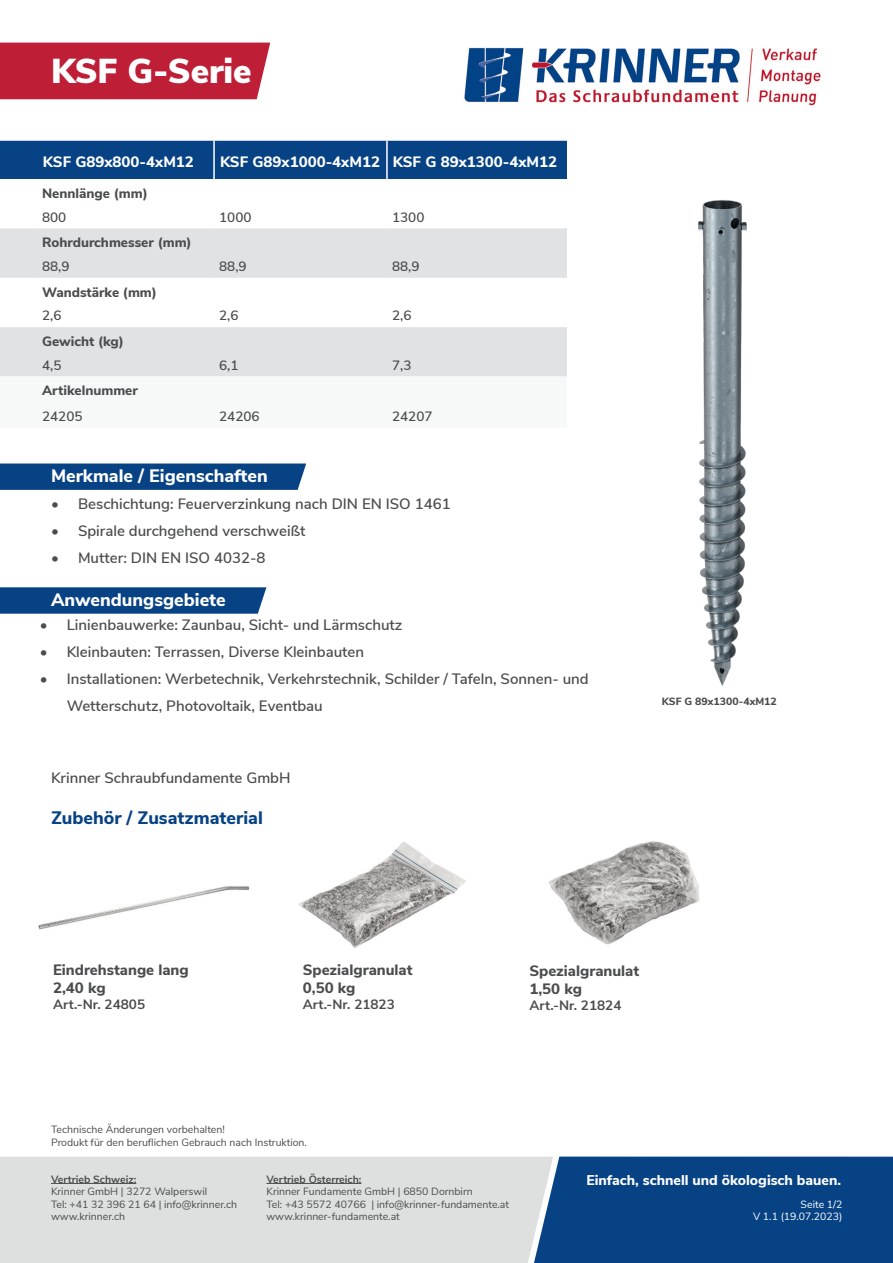
<style>
.page{position:relative;width:893px;height:1263px;background:#fff}
.page>*{position:absolute;margin:0;border:0;box-sizing:border-box;transform-origin:0 0}
.t1{font:900 34.5px "Nunito Sans";color:#fff}
.t2{font:800 18px "Nunito Sans";color:#fff}
.t3{font:800 18px "Nunito Sans";color:#064284}
.t4{font:600 15px/27px "Nunito Sans";color:#4b4c4d}
.t5{font:800 15px "Nunito Sans";color:#4b4c4d}
.Subline{font:800 15px "Nunito Sans";color:#fff}
.t6{font:800 14.1px "Nunito Sans";color:#fff}
.Tabelle_fett{font:800 13.5px "Nunito Sans";color:#4b4c4d}
.Tabelle_normal{font:600 13.5px "Nunito Sans";color:#4b4c4d}
.t7{font:700 13.5px "Nunito Sans";color:#4b4c4d}
.t8{font:10.5px "Nunito Sans";color:#4b4c4d}
.t9{font:700 10.5px "Nunito Sans";color:#4b4c4d}
.t10{font:10.5px "Nunito Sans";color:#fff}
.t11{font:800 10.5px "Nunito Sans";color:#4b4c4d}
</style>
<div class="page">
<svg style="left:0;top:463px;width:306px;height:27px;background:#0e4888"></svg>
<svg style="left:0;top:587px;width:266px;height:27px;background:#0f4988"></svg>
<div style="left:0;top:43px;width:270px;height:56px;background:#be1e36"></div>
<div style="left:0;top:1156px;width:534px;height:107px;background:#dde0df"></div>
<div style="left:534px;top:1156px;width:359px;height:107px;background:#064284"></div>
<img style="left:698px;top:200px;width:49px;height:486px">
<hr style="left:51px;top:1183px;width:85px;height:1px;background:#4b4c4d">
<hr style="left:266px;top:1183px;width:95px;height:1px;background:#4b4c4d">
<img style="left:464px;top:47px;width:357px;height:59px">
<div style="left:0;top:141px;width:567px;height:38px;background:#064284"></div>
<svg style="left:0;top:228px;width:567px;height:148px;fill:#e1e2e4"></svg>
<svg style="left:0;top:376px;width:567px;height:1px"></svg>
<hr style="left:213px;top:141px;width:2px;height:38px;background:#fff">
<hr style="left:386px;top:141px;width:2px;height:38px;background:#fff">
<img style="left:298px;top:841px;width:168px;height:108px">
<img style="left:548px;top:841px;width:151px;height:104px">
<img style="left:38px;top:885px;width:212px;height:45px">
<p class="t1" style="left:51px;top:46px;width:202px">KSF G-Serie</p>
<p class="Subline" style="left:43px;top:150px;width:152px">KSF G89x800-4xM12</p>
<p class="Subline" style="left:220px;top:150px;width:161px">KSF G89x1000-4xM12</p>
<p class="Subline" style="left:393px;top:150px;width:166px">KSF G 89x1300-4xM12</p>
<p class="Tabelle_fett" style="left:42px;top:183px;width:107px">Nennlänge (mm)</p>
<p class="Tabelle_normal" style="left:42px;top:207px;width:26px">800</p>
<p class="Tabelle_normal" style="left:219px;top:207px;width:34px">1000</p>
<p class="Tabelle_normal" style="left:392px;top:207px;width:34px">1300</p>
<p class="Tabelle_fett" style="left:42px;top:233px;width:151px">Rohrdurchmesser (mm)</p>
<p class="Tabelle_normal" style="left:42px;top:256px;width:29px">88,9</p>
<p class="Tabelle_normal" style="left:219px;top:256px;width:29px">88,9</p>
<p class="Tabelle_normal" style="left:392px;top:256px;width:29px">88,9</p>
<p class="Tabelle_fett" style="left:42px;top:282px;width:116px">Wandstärke (mm)</p>
<p class="Tabelle_normal" style="left:42px;top:306px;width:21px">2,6</p>
<p class="Tabelle_normal" style="left:219px;top:306px;width:21px">2,6</p>
<p class="Tabelle_normal" style="left:392px;top:306px;width:21px">2,6</p>
<p class="Tabelle_fett" style="left:42px;top:331px;width:83px">Gewicht (kg)</p>
<p class="Tabelle_normal" style="left:42px;top:355px;width:21px">4,5</p>
<p class="Tabelle_normal" style="left:219px;top:355px;width:21px">6,1</p>
<p class="Tabelle_normal" style="left:392px;top:355px;width:21px">7,3</p>
<p class="Tabelle_fett" style="left:42px;top:381px;width:97px">Artikelnummer</p>
<p class="Tabelle_normal" style="left:42px;top:406px;width:42px">24205</p>
<p class="Tabelle_normal" style="left:219px;top:406px;width:42px">24206</p>
<p class="Tabelle_normal" style="left:392px;top:406px;width:42px">24207</p>
<p class="t2" style="left:51px;top:463px;width:218px">Merkmale / Eigenschaften</p>
<p class="t4" style="left:51px;top:489px;width:401px">• Beschichtung: Feuerverzinkung nach DIN EN ISO 1461</p>
<p class="t4" style="left:51px;top:516px;width:256px">• Spirale durchgehend verschweißt</p>
<p class="t4" style="left:51px;top:543px;width:216px">• Mutter: DIN EN ISO 4032-8</p>
<p class="t2" style="left:51px;top:587px;width:176px">Anwendungsgebiete</p>
<p class="t4" style="left:40px;top:611px;width:364px">• Linienbauwerke: Zaunbau, Sicht- und Lärmschutz</p>
<p class="t4" style="left:40px;top:638px;width:326px">• Kleinbauten: Terrassen, Diverse Kleinbauten</p>
<p class="t4" style="left:67px;top:665px;width:524px;text-indent:-27px">• Installationen: Werbetechnik, Verkehrstechnik, Schilder / Tafeln, Sonnen- und<br>Wetterschutz, Photovoltaik, Eventbau</p>
<p class="t4" style="left:51px;top:763px;width:241px">Krinner Schraubfundamente GmbH</p>
<p class="t3" style="left:51px;top:805px;width:213px">Zubehör / Zusatzmaterial</p>
<p class="t11" style="left:662px;top:694px;width:116px">KSF G 89x1300-4xM12</p>
<p class="t5" style="left:53px;top:958px;width:137px">Eindrehstange lang</p>
<p class="t5" style="left:53px;top:976px;width:54px">2,40 kg</p>
<p class="t7" style="left:53px;top:994px;width:94px">Art.-Nr. 24805</p>
<p class="t5" style="left:303px;top:959px;width:111px">Spezialgranulat</p>
<p class="t5" style="left:303px;top:977px;width:54px">0,50 kg</p>
<p class="t7" style="left:303px;top:995px;width:94px">Art.-Nr. 21823</p>
<p class="t5" style="left:529px;top:960px;width:111px">Spezialgranulat</p>
<p class="t5" style="left:529px;top:978px;width:54px">1,50 kg</p>
<p class="t7" style="left:529px;top:996px;width:94px">Art.-Nr. 21824</p>
<p class="t8" style="left:51px;top:1122px;width:175px">Technische Änderungen vorbehalten!</p>
<p class="t8" style="left:51px;top:1134px;width:257px">Produkt für den beruflichen Gebrauch nach Instruktion.</p>
<p class="t9" style="left:266px;top:1171px;width:96px">Vertrieb Österreich:</p>
<p class="t8" style="left:266px;top:1184px;width:208px">Krinner Fundamente GmbH | 6850 Dornbirn</p>
<p class="t8" style="left:266px;top:1196px;width:244px">Tel: +43 5572 40766 | info@krinner-fundamente.at</p>
<p class="t8" style="left:266px;top:1209px;width:135px">www.krinner-fundamente.at</p>
<p class="t9" style="left:51px;top:1171px;width:87px">Vertrieb Schweiz:</p>
<p class="t8" style="left:51px;top:1184px;width:158px">Krinner GmbH | 3272 Walperswil</p>
<p class="t8" style="left:51px;top:1196px;width:188px">Tel: +41 32 396 21 64 | info@krinner.ch</p>
<p class="t8" style="left:51px;top:1209px;width:76px">www.krinner.ch</p>
<p class="t6" style="left:586px;top:1169px;width:256px">Einfach, schnell und ökologisch bauen.</p>
<p class="t10" style="left:801px;top:1197px;width:43px">Seite 1/2</p>
<p class="t10" style="left:753px;top:1209px;width:91px">V 1.1 (19.07.2023)</p>
</div>
